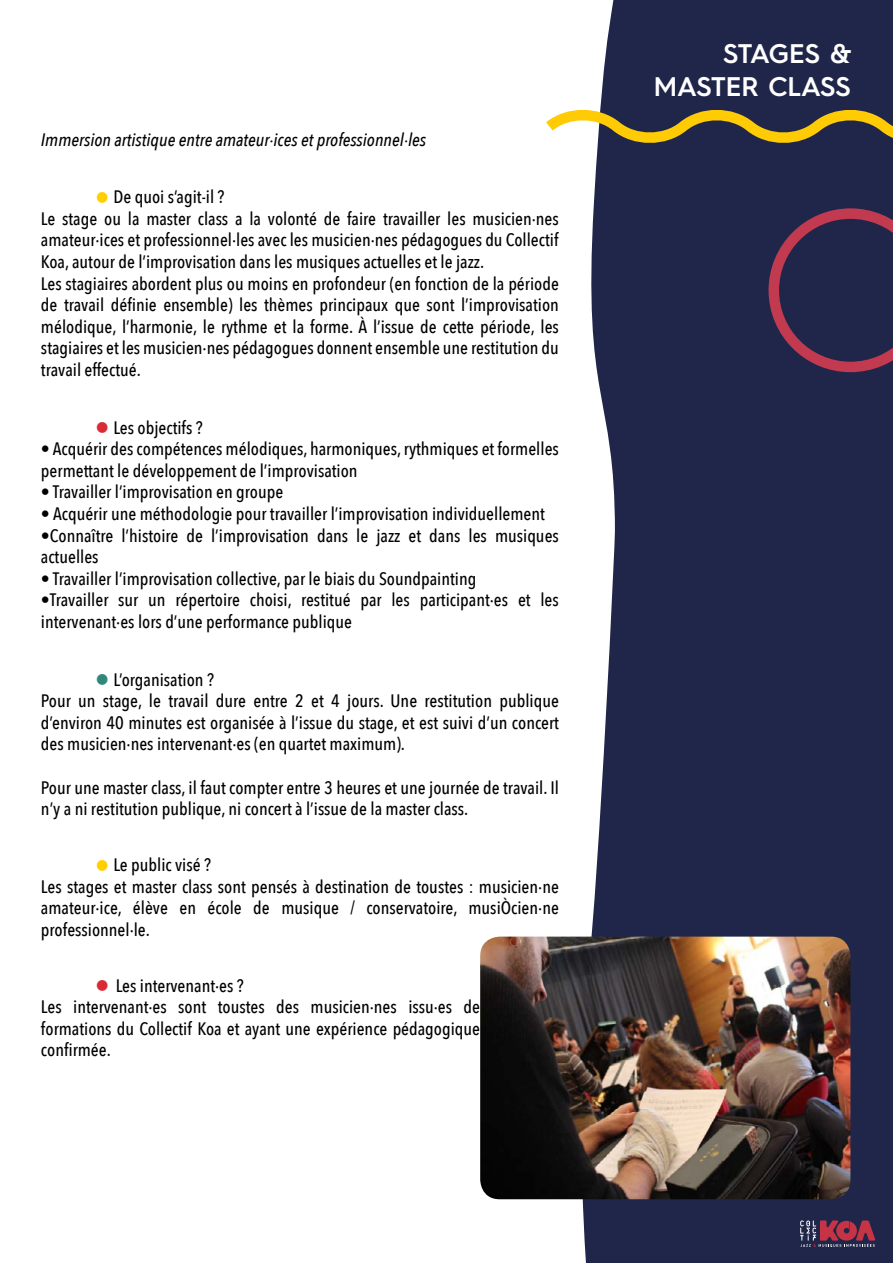
<style>
.page{position:relative;width:893px;height:1263px;background:#fff}
.page>*{position:absolute;margin:0;border:0;box-sizing:border-box;transform-origin:0 0}
.t1{font:600 27px/32.4px "Hurme Geometric Sans 4";letter-spacing:-.005em;color:#fff;text-align:right}
.t2{font:500 18px/21.6px "Avenir Next Condensed";color:#000}
.t3{font:italic 500 18px "Avenir Next Condensed";color:#000}
.s1{font-size:30px;color:#ffcf01}
.s2{font-size:30px;color:#d92b35}
.s3{font-size:30px;color:#2f887c}
</style>
<div class="page">
<svg style="left:574px;top:0;width:79px;height:1263px;fill:#20264a"></svg>
<div style="left:653px;top:0;width:240px;height:1263px;background:#20264a"></div>
<svg style="left:546px;top:97px;width:347px;height:59px"></svg>
<svg style="left:800px;top:1220px;width:75px;height:27px"></svg>
<img style="left:480px;top:936px;width:370px;height:263px">
<svg style="left:768px;top:208px;width:125px;height:164px"></svg>
<p class="t3" style="left:41px;top:128px;width:387px">Immersion artistique entre amateur·ices et professionnel·les</p>
<p class="t2" style="left:41px;top:186px;width:519px;text-indent:54px"><span class="s1">•</span> De quoi s’agit-il ?<br>Le stage ou la master class a la volonté de faire travailler les musicien·nes amateur·ices et professionnel·les avec les musicien·nes pédagogues du Collectif Koa, autour de l’improvisation dans les musiques actuelles et le jazz.<br>Les stagiaires abordent plus ou moins en profondeur (en fonction de la période de travail définie ensemble) les thèmes principaux que sont l’improvisation mélodique, l’harmonie, le rythme et la forme. À l’issue de cette période, les stagiaires et les musicien·nes pédagogues donnent ensemble une restitution du travail effectué.</p>
<p class="t2" style="left:95px;top:416px;width:109px"><span class="s2">•</span> Les objectifs ?</p>
<p class="t2" style="left:41px;top:438px;width:519px">• Acquérir des compétences mélodiques, harmoniques, rythmiques et formelles permettant le développement de l’improvisation</p>
<p class="t2" style="left:41px;top:481px;width:244px">• Travailler l’improvisation en groupe</p>
<p class="t2" style="left:41px;top:503px;width:505px">• Acquérir une méthodologie pour travailler l’improvisation individuellement</p>
<p class="t2" style="left:41px;top:524px;width:519px">•Connaître l’histoire de l’improvisation dans le jazz et dans les musiques actuelles</p>
<p class="t2" style="left:41px;top:568px;width:437px">• Travailler l’improvisation collective, par le biais du Soundpainting</p>
<p class="t2" style="left:41px;top:589px;width:519px">•Travailler sur un répertoire choisi, restitué par les participant·es et les intervenant·es lors d’une performance publique</p>
<p class="t2" style="left:41px;top:668px;width:519px;text-indent:54px"><span class="s3">•</span> L’organisation ?<br>Pour un stage, le travail dure entre 2 et 4 jours. Une restitution publique d’environ 40 minutes est organisée à l’issue du stage, et est suivi d’un concert des musicien·nes intervenant·es (en quartet maximum).</p>
<p class="t2" style="left:41px;top:776px;width:519px">Pour une master class, il faut compter entre 3 heures et une journée de travail. Il n’y a ni restitution publique, ni concert à l’issue de la master class.</p>
<p class="t2" style="left:41px;top:854px;width:519px;text-indent:54px"><span class="s1">•</span> Le public visé ?<br>Les stages et master class sont pensés à destination de toustes : musicien·ne amateur·ice, élève en école de musique / conservatoire, musiÒcien·ne professionnel·le.</p>
<p class="t2" style="left:41px;top:974px;width:441px;text-indent:54px"><span class="s2">•</span> Les intervenant·es ?<br>Les intervenant·es sont toustes des musicien·nes issu·es de formations du Collectif Koa et ayant une expérience pédagogique confirmée.</p>
<h1 class="t1" style="left:654px;top:37px;width:199px">STAGES &amp;<br>MASTER CLASS</h1>
</div>
